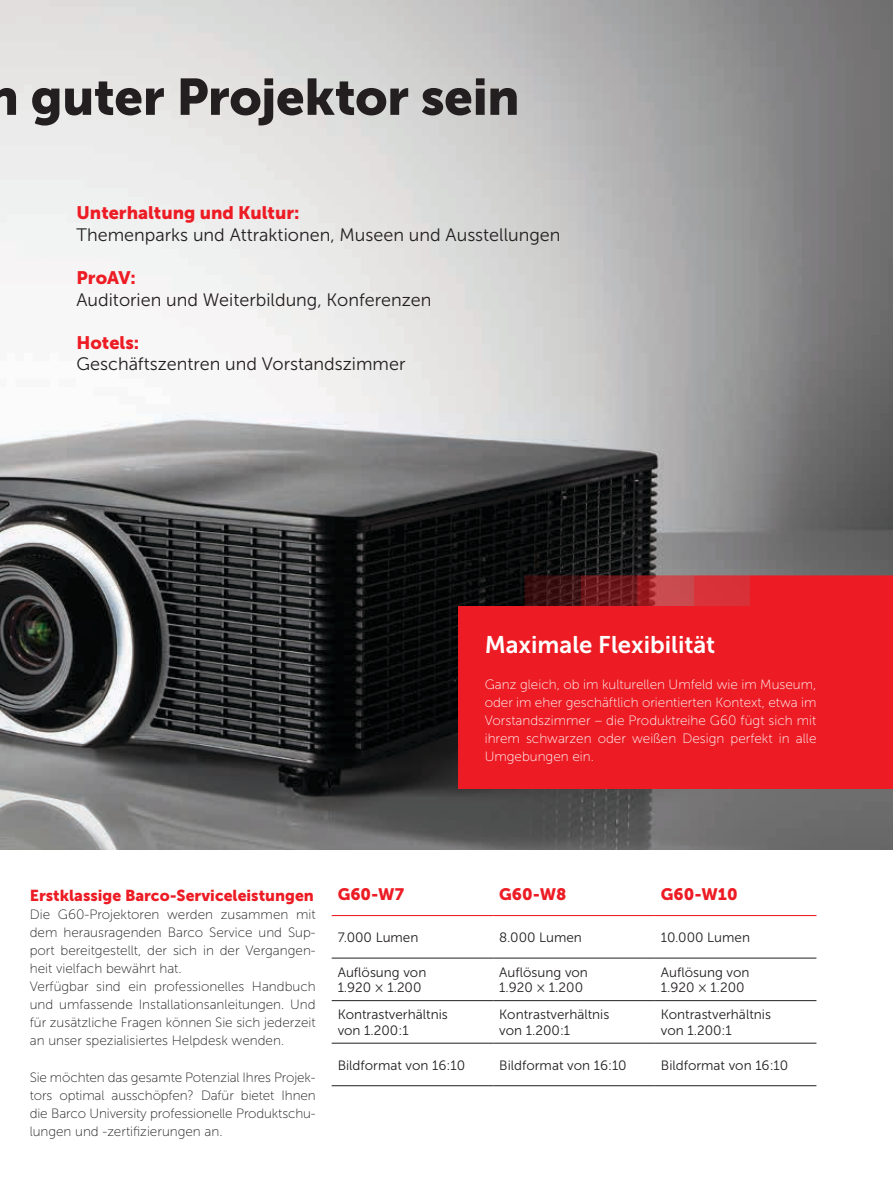
<style>
.page{position:relative;width:893px;height:1187px;background:#fff}
.page>*{position:absolute;margin:0;border:0;box-sizing:border-box;transform-origin:0 0}
.t1{font:51px "Museo Sans 900";letter-spacing:-.01em;color:#231f20}
.t2{font:24px "Museo Sans 700";color:#fff}
.t3{font:18px "Museo Sans 300";color:#231f20}
.t4{font:18px "Museo Sans 900";color:#ed1c24}
.t5{font:16.5px "Museo Sans 900";color:#ed1c24}
.t6{font:15.75px "Museo Sans 900";color:#ed1c24}
.t7{font:13.5px/18px "Museo Sans 100";color:#231f20}
.t8{font:13.5px/15.8px "Museo Sans 300";color:#231f20}
.t9{font:13.5px/18px "Museo Sans 100";color:#fff;text-align:justify}
</style>
<div class="page">
<img style="left:0;top:0;width:893px;height:849px">
<svg style="left:525px;top:575px;width:368px;height:31px;background:#b12329"></svg>
<div style="left:459px;top:606px;width:434px;height:182px;background:#ed1c24"></div>
<hr style="left:332px;top:957px;width:161px;height:1px;background:#231f20">
<hr style="left:493px;top:957px;width:162px;height:1px;background:#231f20">
<hr style="left:655px;top:957px;width:161px;height:1px;background:#231f20">
<hr style="left:332px;top:1000px;width:161px;height:1px;background:#231f20">
<hr style="left:493px;top:1000px;width:162px;height:1px;background:#231f20">
<hr style="left:655px;top:1000px;width:161px;height:1px;background:#231f20">
<hr style="left:332px;top:1042px;width:161px;height:1px;background:#231f20">
<hr style="left:493px;top:1042px;width:162px;height:1px;background:#231f20">
<hr style="left:655px;top:1042px;width:161px;height:1px;background:#231f20">
<hr style="left:332px;top:1085px;width:161px;height:1px;background:#231f20">
<hr style="left:493px;top:1085px;width:162px;height:1px;background:#231f20">
<hr style="left:655px;top:1085px;width:161px;height:1px;background:#231f20">
<hr style="left:332px;top:914px;width:161px;height:2px;background:#ed1c24">
<hr style="left:493px;top:914px;width:162px;height:2px;background:#ed1c24">
<hr style="left:655px;top:914px;width:161px;height:2px;background:#ed1c24">
<h1 class="t1" style="left:-13px;top:68px;width:535px">n guter Projektor sein</h1>
<h3 class="t4" style="left:77px;top:202px;width:224px">Unterhaltung und Kultur:</h3>
<h3 class="t3" style="left:77px;top:225px;width:485px">Themenparks und Attraktionen, Museen und Ausstellungen</h3>
<h3 class="t4" style="left:77px;top:267px;width:61px">ProAV:</h3>
<h3 class="t3" style="left:77px;top:290px;width:356px">Auditorien und Weiterbildung, Konferenzen</h3>
<h3 class="t4" style="left:77px;top:332px;width:64px">Hotels:</h3>
<h3 class="t3" style="left:77px;top:354px;width:330px">Geschäftszentren und Vorstandszimmer</h3>
<h2 class="t2" style="left:485px;top:631px;width:232px">Maximale Flexibilität</h2>
<p class="t9" style="left:485px;top:675px;width:333px">Ganz gleich, ob im kulturellen Umfeld wie im Museum, oder im eher geschäftlich orientierten Kontext, etwa im Vorstandszimmer – die Produktreihe G60 fügt sich mit ihrem schwarzen oder weißen Design perfekt in alle Umgebungen ein.</p>
<p class="t6" style="left:30px;top:886px;width:286px">Erstklassige Barco-Serviceleistungen</p>
<p class="t7" style="left:30px;top:905px;width:287px">Die G60-Projektoren werden zusammen mit dem herausragenden Barco Service und Sup&shy;port bereitgestellt, der sich in der Vergangen&shy;heit vielfach bewährt hat.<br>Verfügbar sind ein professionelles Handbuch und umfassende Installationsanleitungen. Und für zusätzliche Fragen können Sie sich jederzeit an unser spezialisiertes Helpdesk wenden.</p>
<p class="t7" style="left:30px;top:1067px;width:287px;text-align:justify">Sie möchten das gesamte Potenzial Ihres Projek&shy;tors optimal ausschöpfen? Dafür bietet Ihnen die Barco University professionelle Produktschu&shy;lungen und -zertifizierungen an.</p>
<p class="t5" style="left:338px;top:885px;width:68px">G60-W7</p>
<p class="t5" style="left:499px;top:885px;width:69px">G60-W8</p>
<p class="t5" style="left:661px;top:885px;width:78px">G60-W10</p>
<p class="t8" style="left:338px;top:929px;width:82px">7.000 Lumen</p>
<p class="t8" style="left:499px;top:929px;width:84px">8.000 Lumen</p>
<p class="t8" style="left:661px;top:929px;width:91px">10.000 Lumen</p>
<p class="t8" style="left:338px;top:964px;width:90px">Auflösung von<br>1.920 × 1.200</p>
<p class="t8" style="left:499px;top:964px;width:90px">Auflösung von<br>1.920 × 1.200</p>
<p class="t8" style="left:661px;top:964px;width:90px">Auflösung von<br>1.920 × 1.200</p>
<p class="t8" style="left:338px;top:1006px;width:112px">Kontrastverhältnis von 1.200:1</p>
<p class="t8" style="left:499px;top:1006px;width:112px">Kontrastverhältnis von 1.200:1</p>
<p class="t8" style="left:661px;top:1006px;width:112px">Kontrastverhältnis von 1.200:1</p>
<p class="t8" style="left:338px;top:1056px;width:129px">Bildformat von 16:10</p>
<p class="t8" style="left:499px;top:1056px;width:129px">Bildformat von 16:10</p>
<p class="t8" style="left:661px;top:1056px;width:129px">Bildformat von 16:10</p>
</div>
